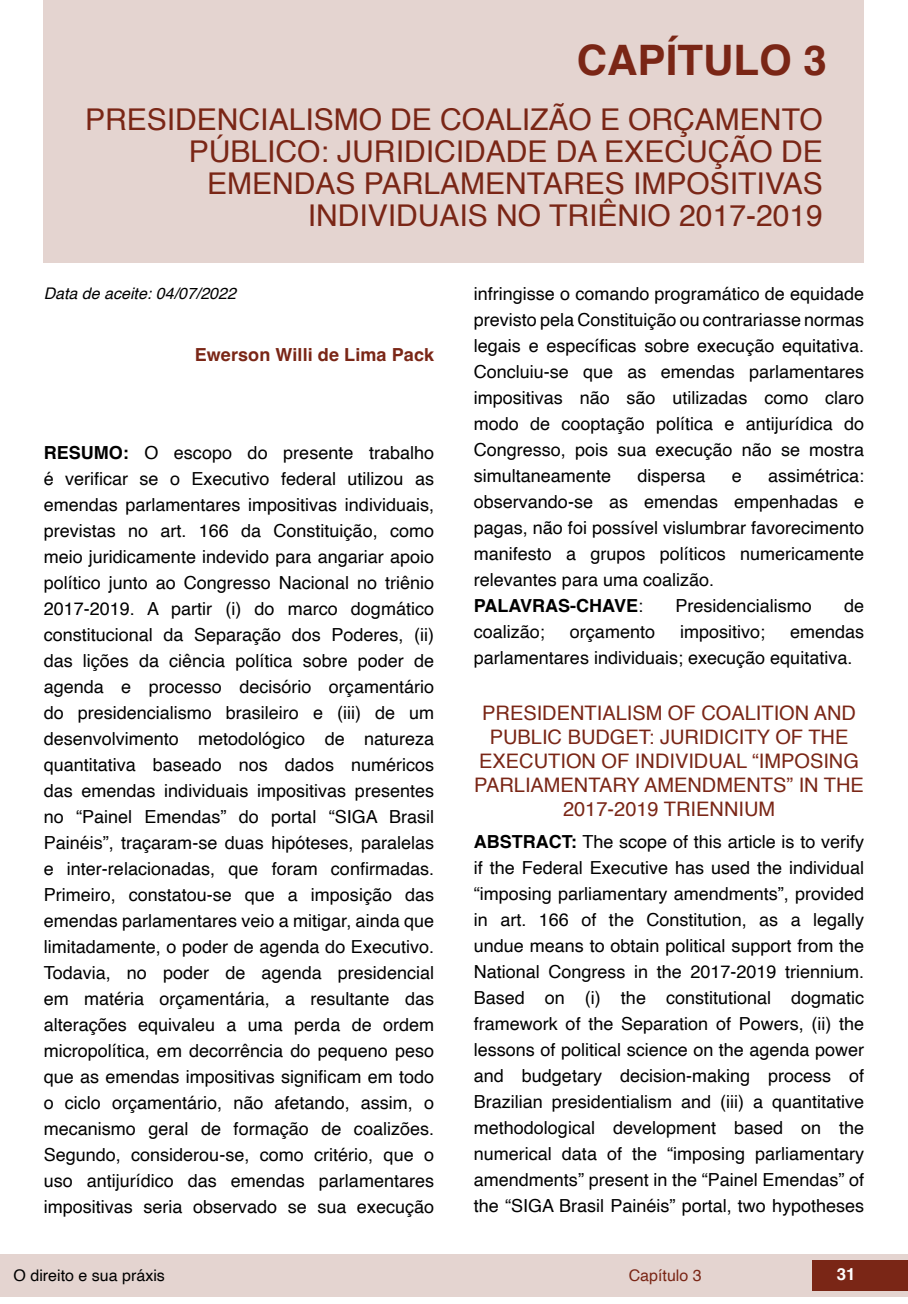
<style>
.page{position:relative;width:908px;height:1304px;background:#fff}
.page>*{position:absolute;margin:0;border:0;box-sizing:border-box;transform-origin:0 0}
.t1{font:700 42px "Helvetica";color:#7a2616}
.t2{font:30px/32px "Helvetica";color:#7a2616;text-align:right}
.t3{font:20px/24px "Helvetica";color:#7a2616;text-align:center}
.t4{font:18px/26px "Helvetica";color:#000;text-align:justify}
.t5{font:700 18px "Helvetica";letter-spacing:.005em;color:#7a2616}
.t6{font:700 16.8px "Helvetica";color:#fff}
.t7{font:italic 16px "Helvetica";color:#000}
.t8{font:16px "Helvetica";color:#000}
.t9{font:16px "Helvetica";color:#7a2616}
.s1{font-weight:700}
</style>
<div class="page">
<div style="left:0;top:1254px;width:906px;height:43px;background:#e4d4d0"></div>
<div style="left:812px;top:1261px;width:95px;height:30px;background:#7a2616"></div>
<div style="left:44px;top:0;width:819px;height:263px;background:#e4d4d0"></div>
<h1 class="t1" style="left:576px;top:35px;width:251px">CAPÍTULO 3</h1>
<h2 class="t2" style="left:85px;top:104px;width:738px">PRESIDENCIALISMO DE COALIZÃO E ORÇAMENTO PÚBLICO: JURIDICIDADE DA EXECUÇÃO DE EMENDAS PARLAMENTARES IMPOSITIVAS INDIVIDUAIS NO TRIÊNIO 2017-2019</h2>
<p class="t7" style="left:44px;top:280px;width:194px">Data de aceite: 04/07/2022</p>
<p class="t5" style="left:195px;top:344px;width:241px">Ewerson Willi de Lima Pack</p>
<p class="t4" style="left:44px;top:440px;width:392px"><span class="s1">RESUMO:</span> O escopo do presente trabalho é verificar se o Executivo federal utilizou as emendas parlamentares impositivas individuais, previstas no art. 166 da Constituição, como meio juridicamente indevido para angariar apoio político junto ao Congresso Nacional no triênio 2017-2019. A partir (i) do marco dogmático constitucional da Separação dos Poderes, (ii) das lições da ciência política sobre poder de agenda e processo decisório orçamentário do presidencialismo brasileiro e (iii) de um desenvolvimento metodológico de natureza quantitativa baseado nos dados numéricos das emendas individuais impositivas presentes no “Painel Emendas” do portal “SIGA Brasil Painéis”, traçaram-se duas hipóteses, paralelas e inter-relacionadas, que foram confirmadas.<br>Primeiro, constatou-se que a imposição das emendas parlamentares veio a mitigar, ainda que limitadamente, o poder de agenda do Executivo.<br>Todavia, no poder de agenda presidencial em matéria orçamentária, a resultante das alterações equivaleu a uma perda de ordem micropolítica, em decorrência do pequeno peso que as emendas impositivas significam em todo o ciclo orçamentário, não afetando, assim, o mecanismo geral de formação de coalizões.<br>Segundo, considerou-se, como critério, que o uso antijurídico das emendas parlamentares impositivas seria observado se sua execução</p>
<p class="t4" style="left:473px;top:281px;width:392px">infringisse o comando programático de equidade previsto pela Constituição ou contrariasse normas legais e específicas sobre execução equitativa.<br>Concluiu-se que as emendas parlamentares impositivas não são utilizadas como claro modo de cooptação política e antijurídica do Congresso, pois sua execução não se mostra simultaneamente</p>
<p class="t4" style="left:473px;top:463px;width:392px;text-align:left;text-indent:294px">assimétrica: observando-se as emendas empenhadas e pagas, não foi possível vislumbrar favorecimento manifesto a grupos políticos numericamente relevantes para uma coalizão.<br><span class="s1">PALAVRAS-CHAVE</span>:</p>
<p class="t4" style="left:637px;top:463px;width:70px">dispersa</p>
<p class="t4" style="left:731px;top:463px;width:12px">e</p>
<p class="t4" style="left:675px;top:593px;width:138px">Presidencialismo</p>
<p class="t4" style="left:843px;top:593px;width:22px">de</p>
<p class="t4" style="left:473px;top:619px;width:392px;text-indent:316px">emendas parlamentares individuais; execução equitativa.</p>
<p class="t3" style="left:474px;top:702px;width:391px">PRESIDENTIALISM OF COALITION AND<br>PUBLIC BUDGET: JURIDICITY OF THE<br>EXECUTION OF INDIVIDUAL “IMPOSING<br>PARLIAMENTARY AMENDMENTS” IN THE<br>2017-2019 TRIENNIUM</p>
<p class="t4" style="left:473px;top:829px;width:392px"><span class="s1">ABSTRACT:</span> The scope of this article is to verify if the Federal Executive has used the individual “imposing parliamentary amendments”, provided in art. 166 of the Constitution, as a legally undue means to obtain political support from the National Congress in the 2017-2019 triennium.<br>Based on (i) the constitutional dogmatic framework of the Separation of Powers, (ii) the lessons of political science on the agenda power and budgetary decision-making process of Brazilian presidentialism and (iii) a quantitative methodological development based on the numerical data of the “imposing parliamentary amendments” present in the “Painel Emendas” of the “SIGA Brasil Painéis” portal, two hypotheses</p>
<p class="t4" style="left:473px;top:619px;width:73px">coalizão;</p>
<p class="t4" style="left:569px;top:619px;width:87px">orçamento</p>
<p class="t4" style="left:679px;top:619px;width:87px">impositivo;</p>
<p class="t8" style="left:14px;top:1263px;width:153px">O direito e sua práxis</p>
<p class="t9" style="left:628px;top:1263px;width:74px">Capítulo 3</p>
<p class="t6" style="left:836px;top:1264px;width:20px">31</p>
</div>
